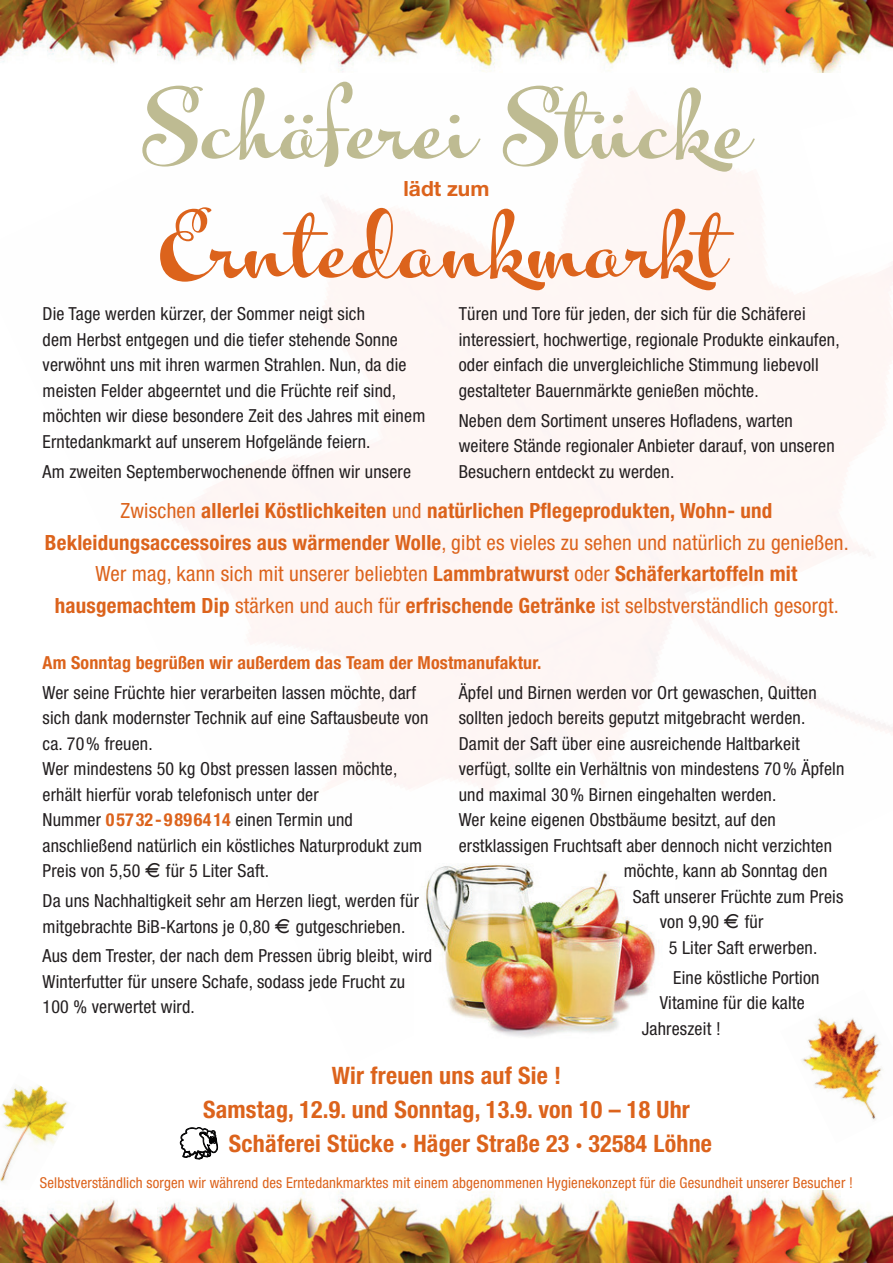
<style>
.page{position:relative;width:893px;height:1263px;background:#fff}
.page>*{position:absolute;margin:0;border:0;box-sizing:border-box;transform-origin:0 0}
.t1{font:88.05px "Kewl Script";color:#bebb92}
.t2{font:85.35px "Kewl Script";color:#dc631c}
.t3{font:700 condensed 24px "Helvetica Neue";letter-spacing:.01em;color:#dc631c}
.t4{font:700 condensed 21px/31.5px "Helvetica Neue";letter-spacing:.01em;color:#dc631c;text-align:center}
.t5{font:700 21px "Helvetica Neue";color:#dc631c}
.t6{font:condensed 18px/25.5px "Helvetica Neue";letter-spacing:.01em;color:#231f20}
.t7{font:700 condensed 18px "Helvetica Neue";letter-spacing:.01em;color:#dc631c}
.t8{font:condensed 15px "Helvetica Neue";letter-spacing:.01em;color:#dc631c}
.s1{font-weight:400}
.s2{font-family:"Eurofont";font-stretch:normal}
.s3{font-weight:700;color:#dc631c}
.s4{font-family:"Myriad Pro";font-weight:600}
</style>
<div class="page">
<img style="left:0;top:1085px;width:68px;height:98px">
<img style="left:800px;top:1015px;width:82px;height:105px">
<img style="left:0;top:1191px;width:893px;height:72px">
<img style="left:0;top:0;width:893px;height:72px">
<svg style="left:180px;top:1127px;width:38px;height:32px"></svg>
<img style="left:420px;top:863px;width:243px;height:175px">
<h1 class="t1" style="left:143px;top:75px;width:612px">Schäferei Stücke</h1>
<p class="t5" style="left:404px;top:175px;width:87px">lädt zum</p>
<h2 class="t2" style="left:164px;top:197px;width:567px">Erntedankmarkt</h2>
<p class="t6" style="left:43px;top:301px;width:384px">Die Tage werden kürzer, der Sommer neigt sich<br>dem Herbst entgegen und die tiefer stehende Sonne verwöhnt uns mit ihren warmen Strahlen. Nun, da die meisten Felder abgeerntet und die Früchte reif sind, möchten wir diese besondere Zeit des Jahres mit einem Erntedankmarkt auf unserem Hofgelände feiern.</p>
<p class="t6" style="left:43px;top:458px;width:370px">Am zweiten Septemberwochenende öffnen wir unsere</p>
<p class="t6" style="left:459px;top:301px;width:382px">Türen und Tore für jeden, der sich für die Schäferei interessiert, hochwertige, regionale Produkte einkaufen, oder einfach die unvergleichliche Stimmung liebevoll gestalteter Bauernmärkte genießen möchte.</p>
<p class="t6" style="left:459px;top:407px;width:377px">Neben dem Sortiment unseres Hofladens, warten weitere Stände regionaler Anbieter darauf, von unseren<br>Besuchern entdeckt zu werden.</p>
<p class="t4" style="left:45px;top:495px;width:805px"><span class="s1">Zwischen</span> allerlei Köstlichkeiten <span class="s1">und</span> natürlichen Pflegeprodukten, Wohn- und Bekleidungsaccessoires aus wärmender Wolle<span class="s1">, gibt es vieles zu sehen und natürlich zu genießen.<br>Wer mag, kann sich mit unserer beliebten</span> Lammbratwurst <span class="s1">oder</span> Schäferkartoffeln mit hausgemachtem Dip <span class="s1">stärken und auch für</span> erfrischende Getränke <span class="s1">ist selbstverständlich gesorgt.</span></p>
<p class="t7" style="left:43px;top:651px;width:501px">Am Sonntag begrüßen wir außerdem das Team der Mostmanufaktur.</p>
<p class="t6" style="left:459px;top:680px;width:359px">Äpfel und Birnen werden vor Ort gewaschen, Quitten</p>
<p class="t6" style="left:459px;top:705px;width:348px">sollten jedoch bereits geputzt mitgebracht werden.</p>
<p class="t6" style="left:459px;top:731px;width:343px">Damit der Saft über eine ausreichende Haltbarkeit</p>
<p class="t6" style="left:459px;top:756px;width:387px">verfügt, sollte ein Verhältnis von mindestens 70% Äpfeln</p>
<p class="t6" style="left:459px;top:782px;width:319px">und maximal 30% Birnen eingehalten werden.</p>
<p class="t6" style="left:459px;top:807px;width:319px">Wer keine eigenen Obstbäume besitzt, auf den</p>
<p class="t6" style="left:459px;top:833px;width:375px">erstklassigen Fruchtsaft aber dennoch nicht verzichten</p>
<p class="t6" style="left:624px;top:858px;width:205px">möchte, kann ab Sonntag den</p>
<p class="t6" style="left:633px;top:884px;width:212px">Saft unserer Früchte zum Preis</p>
<p class="t6" style="left:660px;top:909px;width:105px">von 9,90 <span class="s2">E</span> für</p>
<p class="t6" style="left:669px;top:935px;width:150px">5 Liter Saft erwerben.</p>
<p class="t6" style="left:673px;top:964px;width:148px">Eine köstliche Portion</p>
<p class="t6" style="left:660px;top:990px;width:147px">Vitamine für die kalte</p>
<p class="t6" style="left:642px;top:1015px;width:80px">Jahreszeit !</p>
<p class="t6" style="left:43px;top:680px;width:387px">Wer seine Früchte hier verarbeiten lassen möchte, darf sich dank modernster Technik auf eine Saftausbeute von ca. 70% freuen.<br>Wer mindestens 50 kg Obst pressen lassen möchte, erhält hierfür vorab telefonisch unter der<br>Nummer <span class="s3">05732-9896414</span> einen Termin und anschließend natürlich ein köstliches Naturprodukt zum Preis von 5,50 <span class="s2">E</span> für 5 Liter Saft.</p>
<p class="t6" style="left:43px;top:888px;width:378px">Da uns Nachhaltigkeit sehr am Herzen liegt, werden für mitgebrachte BiB-Kartons je 0,80 <span class="s2">E</span> gutgeschrieben.</p>
<p class="t6" style="left:43px;top:943px;width:391px">Aus dem Trester, der nach dem Pressen übrig bleibt, wird<br>Winterfutter für unsere Schafe, sodass jede Frucht zu<br>100 % verwertet wird.</p>
<h3 class="t3" style="left:332px;top:1061px;width:231px">Wir freuen uns auf Sie !</h3>
<h3 class="t3" style="left:203px;top:1095px;width:488px">Samstag, 12.9. und Sonntag, 13.9. von 10 – 18 Uhr</h3>
<h3 class="t3" style="left:229px;top:1129px;width:485px">Schäferei Stücke <span class="s4">•</span> Häger Straße 23 <span class="s4">•</span> 32584 Löhne</h3>
<p class="t8" style="left:40px;top:1174px;width:815px">Selbstverständlich sorgen wir während des Erntedankmarktes mit einem abgenommenen Hygienekonzept für die Gesundheit unserer Besucher !</p>
</div>
